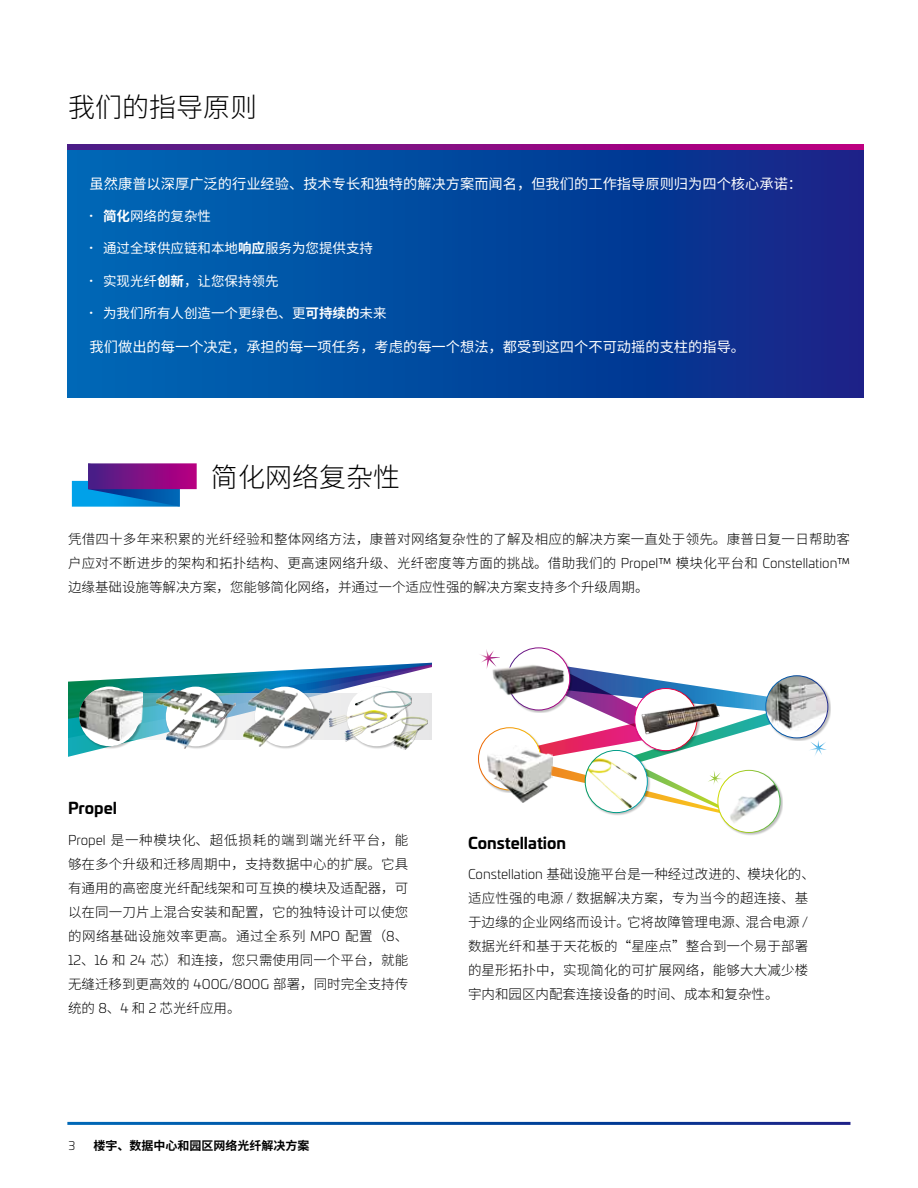
<style>
.page{position:relative;width:918px;height:1188px;background:#fff}
.page>*{position:absolute;margin:0;border:0;box-sizing:border-box;transform-origin:0 0}
.t1{font:300 27px "Noto Sans CJ Ksc";color:#000}
.t2{font:700 15.75px "Univia Pro";color:#000}
.t3{font:14.25px "Noto Sans CJ Ksc";color:#fff}
.t4{font:300 13.5px/24px "Noto Sans CJ Ksc";color:#000;text-align:justify}
.t5{font:13.5px "Noto Sans CJ Ksc";color:#fff}
.t6{font:700 12px "Noto Sans CJ Ksc";color:#000}
.t7{font:300 12px "Univia Pro";color:#000}
.s1{font-family:"Univia Pro";font-weight:700}
.s2{font-weight:700}
.s3{font-family:"Univia Pro"}
</style>
<div class="page">
<div style="left:67px;top:146px;width:797px;height:251px;background:linear-gradient(to right,#006ab6,#102386)"></div>
<div style="left:72px;top:481px;width:108px;height:26px;background:#00a1e9"></div>
<svg style="left:88px;top:489px;width:92px;height:17px"></svg>
<div style="left:88px;top:463px;width:109px;height:26px;background:linear-gradient(to right,#462187,#bc0081)"></div>
<svg style="left:67px;top:145px;width:797px;height:4px;background:#860c83"></svg>
<svg style="left:544px;top:667px;width:221px;height:146px"></svg>
<div style="left:585px;top:750px;width:66px;height:66px;background:#000;opacity:.25"></div>
<div style="left:585px;top:750px;width:62px;height:63px;background:#fff;border-radius:50%"></div>
<img style="left:587px;top:758px;width:50px;height:50px">
<div style="left:585px;top:750px;width:63px;height:63px;border:1px solid #fff;border-radius:50%"></div>
<div style="left:634px;top:688px;width:66px;height:66px;background:#000;opacity:.25"></div>
<svg style="left:635px;top:688px;width:62px;height:63px"></svg>
<div style="left:717px;top:770px;width:66px;height:66px;background:#000;opacity:.25"></div>
<div style="left:718px;top:770px;width:62px;height:62px;background:#fff;border-radius:50%"></div>
<img style="left:723px;top:775px;width:57px;height:49px">
<div style="left:717px;top:770px;width:63px;height:63px;border:1px solid #fff;border-radius:50%"></div>
<div style="left:478px;top:727px;width:66px;height:66px;background:#000;opacity:.25"></div>
<div style="left:478px;top:728px;width:63px;height:62px;background:#fff;border-radius:50%"></div>
<div style="left:765px;top:675px;width:66px;height:66px;background:#000;opacity:.25"></div>
<svg style="left:766px;top:676px;width:62px;height:62px"></svg>
<img style="left:766px;top:676px;width:62px;height:55px">
<div style="left:765px;top:675px;width:63px;height:63px;border:1px solid #fff;border-radius:50%"></div>
<div style="left:507px;top:647px;width:66px;height:66px;background:#000;opacity:.25"></div>
<div style="left:508px;top:648px;width:62px;height:62px;background:#fff;border-radius:50%"></div>
<img style="left:487px;top:746px;width:66px;height:57px">
<img style="left:635px;top:700px;width:85px;height:40px">
<img style="left:492px;top:647px;width:81px;height:51px">
<img style="left:707px;top:770px;width:17px;height:15px">
<img style="left:808px;top:740px;width:19px;height:15px">
<img style="left:480px;top:649px;width:20px;height:21px">
<svg style="left:68px;top:662px;width:364px;height:95px"></svg>
<svg style="left:143px;top:693px;width:289px;height:46px;background:#aad2dc"></svg>
<div style="left:347px;top:686px;width:63px;height:63px;background:#000;opacity:.25"></div>
<div style="left:347px;top:686px;width:59px;height:60px;background:#fff;border-radius:50%"></div>
<div style="left:79px;top:686px;width:63px;height:63px;background:#000;opacity:.25"></div>
<div style="left:79px;top:686px;width:60px;height:60px;background:#fff;border-radius:50%"></div>
<div style="left:255px;top:686px;width:63px;height:63px;background:#000;opacity:.25"></div>
<div style="left:255px;top:687px;width:59px;height:59px;background:#fff;border-radius:50%"></div>
<div style="left:166px;top:686px;width:63px;height:63px;background:#000;opacity:.25"></div>
<div style="left:166px;top:687px;width:59px;height:59px;background:#fff;border-radius:50%"></div>
<img style="left:157px;top:689px;width:45px;height:25px">
<img style="left:167px;top:719px;width:34px;height:29px">
<img style="left:79px;top:689px;width:2px;height:52px">
<img style="left:81px;top:689px;width:62px;height:52px">
<img style="left:192px;top:701px;width:44px;height:26px">
<img style="left:285px;top:707px;width:46px;height:31px">
<img style="left:244px;top:715px;width:40px;height:31px">
<img style="left:249px;top:688px;width:48px;height:29px">
<div style="left:356px;top:691px;width:56px;height:28px;background:#000;opacity:.5"></div>
<img style="left:356px;top:691px;width:55px;height:24px">
<img style="left:369px;top:715px;width:63px;height:36px">
<div style="left:329px;top:711px;width:58px;height:30px;background:#000;opacity:.5"></div>
<img style="left:329px;top:711px;width:58px;height:29px">
<h1 class="t1" style="left:68px;top:92px;width:190px">我们的指导原则</h1>
<p class="t3" style="left:90px;top:176px;width:714px">虽然康普以深厚广泛的行业经验、技术专长和独特的解决方案而闻名，但我们的工作指导原则归为四个核心承诺：</p>
<p class="t5" style="left:90px;top:208px;width:123px"><span class="s1">·</span> <span class="s2">简化</span>网络的复杂性</p>
<p class="t5" style="left:90px;top:241px;width:285px"><span class="s1">·</span> 通过全球供应链和本地<span class="s2">响应</span>服务为您提供支持</p>
<p class="t5" style="left:90px;top:273px;width:190px"><span class="s1">·</span> 实现光纤<span class="s2">创新</span>，让您保持领先</p>
<p class="t5" style="left:90px;top:306px;width:298px"><span class="s1">·</span> 为我们所有人创造一个更绿色、更<span class="s2">可持续的</span>未来</p>
<p class="t3" style="left:90px;top:338px;width:657px">我们做出的每一个决定，承担的每一项任务，考虑的每一个想法，都受到这四个不可动摇的支柱的指导。</p>
<h1 class="t1" style="left:211px;top:462px;width:190px">简化网络复杂性</h1>
<p class="t4" style="left:68px;top:528px;width:783px">凭借四十多年来积累的光纤经验和整体网络方法，康普对网络复杂性的了解及相应的解决方案一直处于领先。康普日复一日帮助客户应对不断进步的架构和拓扑结构、更高速网络升级、光纤密度等方面的挑战。借助我们的 <span class="s3">Propel™</span> 模块化平台和 <span class="s3">Constellation™</span>边缘基础设施等解决方案，您能够简化网络，并通过一个适应性强的解决方案支持多个升级周期。</p>
<p class="t2" style="left:68px;top:796px;width:50px">Propel</p>
<p class="t4" style="left:68px;top:828px;width:342px"><span class="s3">Propel</span> 是一种模块化、超低损耗的端到端光纤平台，能够在多个升级和迁移周期中，支持数据中心的扩展。它具有通用的高密度光纤配线架和可互换的模块及适配器，可以在同一刀片上混合安装和配置，它的独特设计可以使您的网络基础设施效率更高。通过全系列 <span class="s3">MPO</span> 配置（<span class="s3">8</span>、<span class="s3">12</span>、<span class="s3">16</span> 和 <span class="s3">24</span> 芯）和连接，您只需使用同一个平台，就能无缝迁移到更高效的 <span class="s3">400G/800G</span> 部署，同时完全支持传统的 <span class="s3">8</span>、<span class="s3">4</span> 和 <span class="s3">2</span> 芯光纤应用。</p>
<p class="t2" style="left:468px;top:830px;width:100px">Constellation</p>
<p class="t4" style="left:468px;top:863px;width:348px;text-align:left"><span class="s3">Constellation</span> 基础设施平台是一种经过改进的、模块化的、适应性强的电源 <span class="s3">/</span> 数据解决方案，专为当今的超连接、基于边缘的企业网络而设计。它将故障管理电源、混合电源 <span class="s3">/</span>数据光纤和基于天花板的“星座点”整合到一个易于部署的星形拓扑中，实现简化的可扩展网络，能够大大减少楼宇内和园区内配套连接设备的时间、成本和复杂性。</p>
<p class="t7" style="left:68px;top:1137px;width:8px">3</p>
<p class="t6" style="left:94px;top:1139px;width:217px">楼宇、数据中心和园区网络光纤解决方案</p>
</div>
